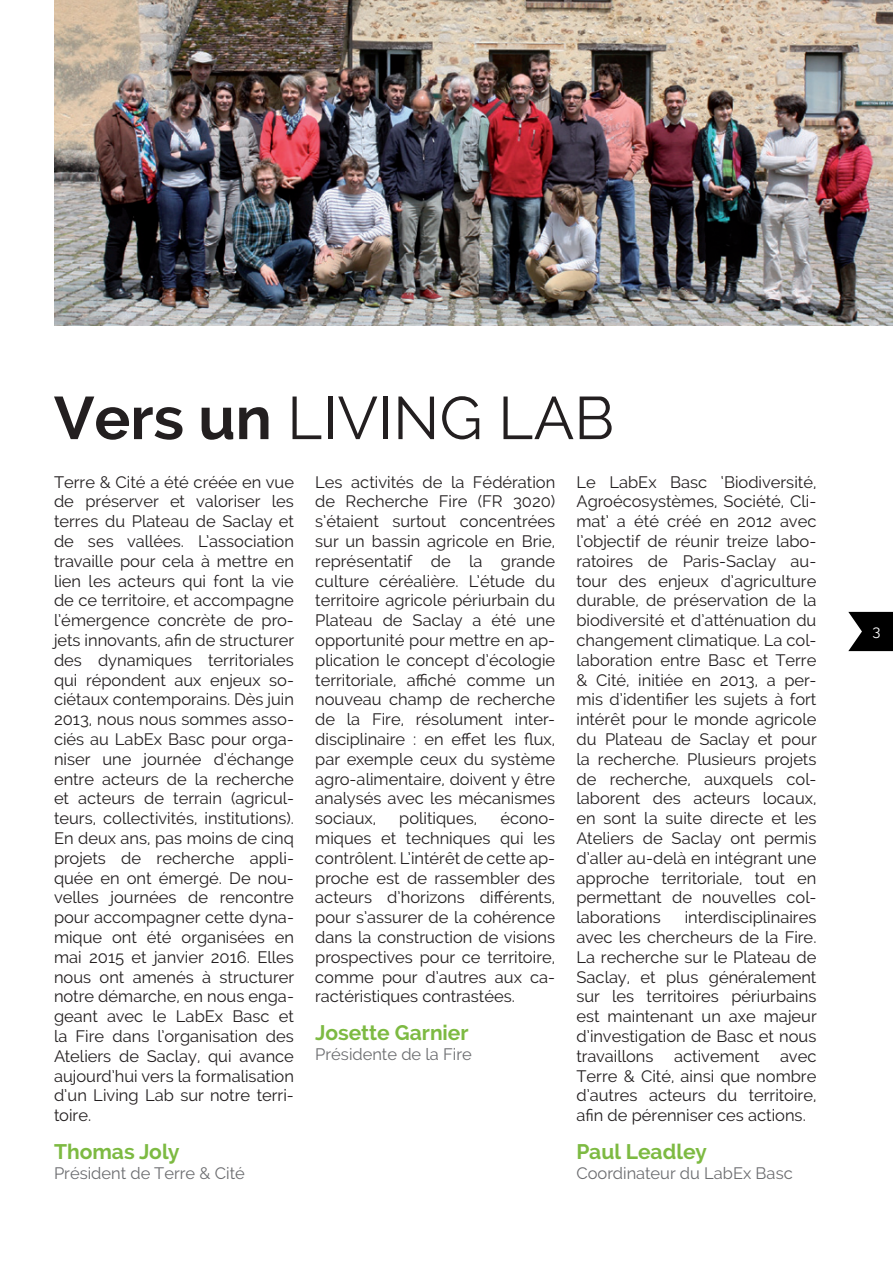
<style>
.page{position:relative;width:893px;height:1263px;background:#fff}
.page>*{position:absolute;margin:0;border:0;box-sizing:border-box;transform-origin:0 0}
.t1{font:700 60px "Raleway";color:#231f20}
.t2{font:60px "Raleway";color:#231f20}
.t3{font:700 21px "Raleway";letter-spacing:-.005em;color:#7dba42}
.t4{font:16.5px/19.8px "Raleway";color:#231f20;text-align:justify}
.t5{font:16.5px "Raleway";color:#6c6d70}
.t6{font:15px "Raleway";color:#fff}
.s1{font-weight:400}
</style>
<div class="page">
<svg style="left:848px;top:612px;width:45px;height:39px;background:#282828"></svg>
<img style="left:54px;top:0;width:839px;height:325px">
<h1 class="t1" style="left:54px;top:384px;width:300px">Vers un <span class="s1">Living</span></h1>
<h1 class="t2" style="left:498px;top:383px;width:76px">Lab</h1>
<p class="t4" style="left:54px;top:472px;width:242px">Terre &amp; Cité a été créée en vue de préserver et valoriser les terres du Plateau de Saclay et de ses vallées. L’association travaille pour cela à mettre en lien les acteurs qui font la vie de ce territoire, et accompagne l’émergence concrète de pro&shy;jets innovants, afin de structurer des dynamiques territoriales qui répondent aux enjeux so&shy;ciétaux contemporains. Dès juin 2013, nous nous sommes asso&shy;ciés au LabEx Basc pour orga&shy;niser une journée d’échange entre acteurs de la recherche et acteurs de terrain (agricul&shy;teurs, collectivités, institutions).<br>En deux ans, pas moins de cinq projets de recherche appli&shy;quée en ont émergé. De nou&shy;velles journées de rencontre pour accompagner cette dyna&shy;mique ont été organisées en mai 2015 et janvier 2016. Elles nous ont amenés à structurer notre démarche, en nous enga&shy;geant avec le LabEx Basc et la Fire dans l’organisation des Ateliers de Saclay, qui avance aujourd’hui vers la formalisation d’un Living Lab sur notre terri&shy;toire.</p>
<p class="t3" style="left:54px;top:1140px;width:127px">Thomas Joly</p>
<p class="t5" style="left:54px;top:1163px;width:192px">Président de Terre &amp; Cité</p>
<p class="t4" style="left:315px;top:472px;width:241px">Les activités de la Fédération de Recherche Fire (FR 3020) s’étaient surtout concentrées sur un bassin agricole en Brie, représentatif de la grande culture céréalière. L’étude du territoire agricole périurbain du Plateau de Saclay a été une opportunité pour mettre en ap&shy;plication le concept d’écologie territoriale, affiché comme un nouveau champ de recherche de la Fire, résolument inter&shy;disciplinaire : en effet les flux, par exemple ceux du système agro-alimentaire, doivent y être analysés avec les mécanismes sociaux,</p>
<p class="t4" style="left:315px;top:808px;width:241px;text-indent:185px">écono&shy;miques et techniques qui les contrôlent. L’intérêt de cette ap&shy;proche est de rassembler des acteurs d’horizons différents, pour s’assurer de la cohérence dans la construction de visions prospectives pour ce territoire, comme pour d’autres aux ca&shy;ractéristiques contrastées.</p>
<p class="t3" style="left:315px;top:1021px;width:155px">Josette Garnier</p>
<p class="t5" style="left:315px;top:1045px;width:158px">Présidente de la Fire</p>
<p class="t4" style="left:399px;top:808px;width:79px">politiques,</p>
<p class="t4" style="left:576px;top:472px;width:242px">Le LabEx Basc ‘Biodiversité, Agroécosystèmes, Société, Cli&shy;mat’ a été créé en 2012 avec l’objectif de réunir treize labo&shy;ratoires de Paris-Saclay au&shy;tour des enjeux d’agriculture durable, de préservation de la biodiversité et d’atténuation du changement climatique. La col&shy;laboration entre Basc et Terre &amp; Cité, initiée en 2013, a per&shy;mis d’identifier les sujets à fort intérêt pour le monde agricole du Plateau de Saclay et pour la recherche. Plusieurs projets de recherche, auxquels col&shy;laborent des acteurs locaux, en sont la suite directe et les Ateliers de Saclay ont permis d’aller au-delà en intégrant une approche territoriale, tout en permettant de nouvelles col&shy;laborations</p>
<p class="t4" style="left:576px;top:907px;width:242px;text-indent:108px">interdisciplinaires avec les chercheurs de la Fire.<br>La recherche sur le Plateau de Saclay, et plus généralement sur les territoires périurbains est maintenant un axe majeur d’investigation de Basc et nous travaillons</p>
<p class="t4" style="left:674px;top:1046px;width:87px">activement</p>
<p class="t4" style="left:576px;top:1046px;width:241px;text-indent:204px">avec Terre &amp; Cité, ainsi que nombre d’autres acteurs du territoire, afin de pérenniser ces actions.</p>
<p class="t3" style="left:576px;top:1140px;width:132px">Paul Leadley</p>
<p class="t5" style="left:576px;top:1163px;width:218px">Coordinateur du LabEx Basc</p>
<p class="t6" style="left:872px;top:622px;width:10px">3</p>
</div>
